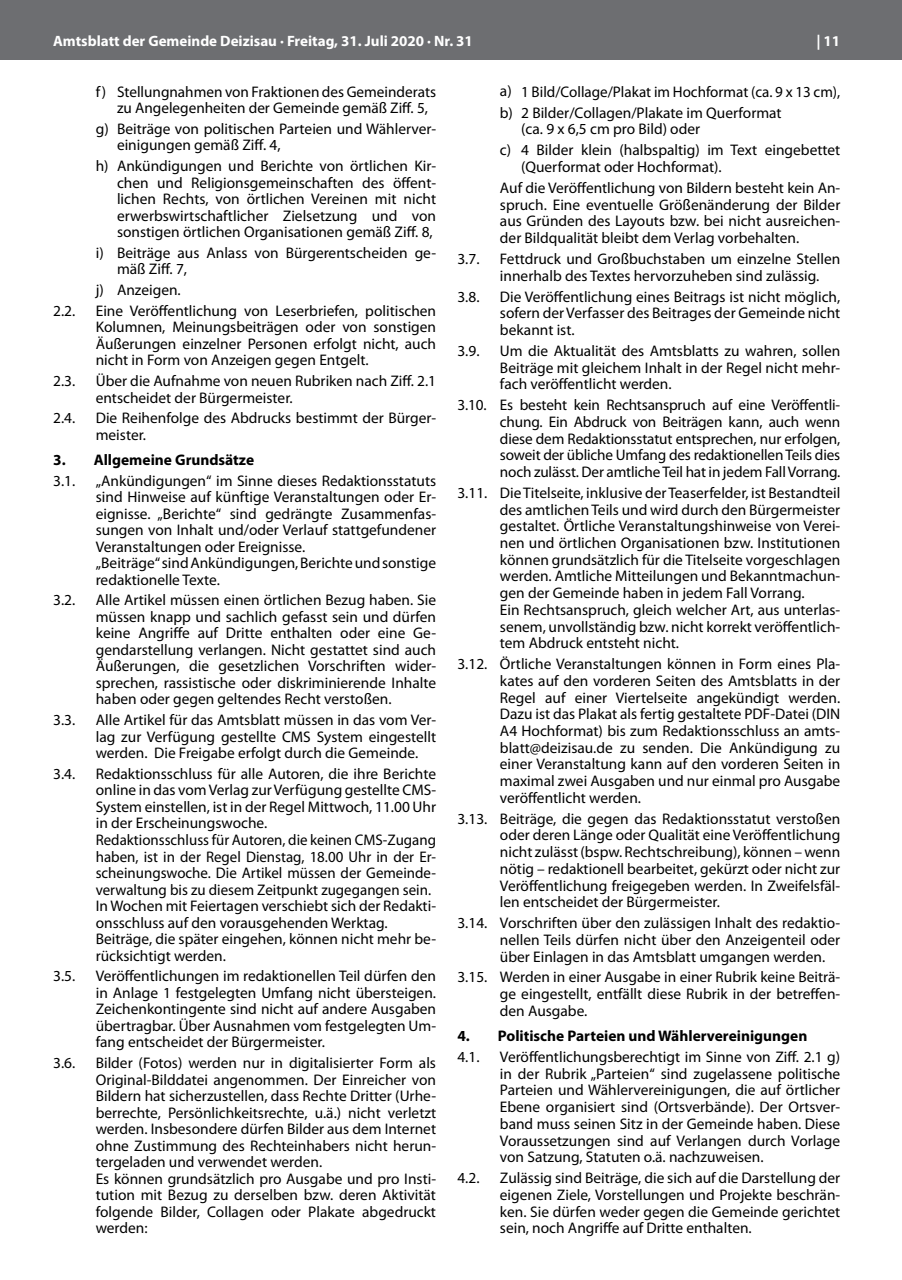
<style>
.page{position:relative;width:902px;height:1280px;background:#fff}
.page>*{position:absolute;margin:0;border:0;box-sizing:border-box;transform-origin:0 0}
.t1{font:15.3px/16.5px "Myriad Pro";color:#000;text-align:justify}
.t2{font:700 15.3px "Myriad Pro";color:#000}
.t3{font:700 15px "Myriad Pro";color:#fff}
</style>
<div class="page">
<div style="left:0;top:0;width:901px;height:60px;background:#6d6e71"></div>
<p class="t3" style="left:53px;top:31px;width:421px">Amtsblatt der Gemeinde Deizisau · Freitag, 31. Juli 2020 · Nr. 31</p>
<p class="t3" style="left:816px;top:31px;width:25px">| 11</p>
<p class="t1" style="left:117px;top:83px;width:320px;text-indent:-21px">f) Stellungnahmen von Fraktionen des Gemeinderats zu Angelegenheiten der Gemeinde gemäß Ziff. 5,</p>
<p class="t1" style="left:117px;top:120px;width:320px;text-indent:-21px">g) Beiträge von politischen Parteien und Wählerver&shy;einigungen gemäß Ziff. 4,</p>
<p class="t1" style="left:117px;top:157px;width:320px;text-indent:-21px">h) Ankündigungen und Berichte von örtlichen Kir&shy;chen und Religionsgemeinschaften des öffent&shy;lichen Rechts, von örtlichen Vereinen mit nicht erwerbswirtschaftlicher Zielsetzung und von sonstigen örtlichen Organisationen gemäß Ziff. 8,</p>
<p class="t1" style="left:117px;top:244px;width:320px;text-indent:-21px">i) Beiträge aus Anlass von Bürgerentscheiden ge&shy;mäß Ziff. 7,</p>
<p class="t1" style="left:96px;top:281px;width:86px">j) Anzeigen.</p>
<p class="t1" style="left:53px;top:302px;width:24px">2.2.</p>
<p class="t1" style="left:96px;top:302px;width:342px">Eine Veröffentlichung von Leserbriefen, politischen Kolumnen, Meinungsbeiträgen oder von sonstigen Äußerungen einzelner Personen erfolgt nicht, auch nicht in Form von Anzeigen gegen Entgelt.</p>
<p class="t1" style="left:53px;top:372px;width:24px">2.3.</p>
<p class="t1" style="left:96px;top:372px;width:342px">Über die Aufnahme von neuen Rubriken nach Ziff. 2.1 entscheidet der Bürgermeister.</p>
<p class="t1" style="left:53px;top:410px;width:24px">2.4.</p>
<p class="t1" style="left:96px;top:410px;width:342px">Die Reihenfolge des Abdrucks bestimmt der Bürger&shy;meister.</p>
<p class="t2" style="left:53px;top:450px;width:202px">3. Allgemeine Grundsätze</p>
<p class="t1" style="left:53px;top:472px;width:24px">3.1.</p>
<p class="t1" style="left:96px;top:472px;width:342px;text-align:left">„Ankündigungen“ im Sinne dieses Redaktionsstatuts sind Hinweise auf künftige Veranstaltungen oder Er&shy;eignisse. „Berichte“ sind gedrängte Zusammenfas&shy;sungen von Inhalt und/oder Verlauf stattgefundener Veranstaltungen oder Ereignisse.<br>„Beiträge“ sind Ankündigungen, Berichte und sonstige redaktionelle Texte.</p>
<p class="t1" style="left:53px;top:592px;width:24px">3.2.</p>
<p class="t1" style="left:96px;top:592px;width:342px">Alle Artikel müssen einen örtlichen Bezug haben. Sie müssen knapp und sachlich gefasst sein und dürfen keine Angriffe auf Dritte enthalten oder eine Ge&shy;gendarstellung verlangen. Nicht gestattet sind auch Äußerungen, die gesetzlichen Vorschriften wider&shy;sprechen, rassistische oder diskriminierende Inhalte haben oder gegen geltendes Recht verstoßen.</p>
<p class="t1" style="left:53px;top:711px;width:24px">3.3.</p>
<p class="t1" style="left:96px;top:711px;width:342px">Alle Artikel für das Amtsblatt müssen in das vom Ver&shy;lag zur Verfügung gestellte CMS System eingestellt werden. Die Freigabe erfolgt durch die Gemeinde.</p>
<p class="t1" style="left:53px;top:765px;width:24px">3.4.</p>
<p class="t1" style="left:96px;top:765px;width:342px;text-align:left">Redaktionsschluss für alle Autoren, die ihre Berichte online in das vom Verlag zur Verfügung gestellte CMS-System einstellen, ist in der Regel Mittwoch, 11.00 Uhr in der Erscheinungswoche.<br>Redaktionsschluss für Autoren, die keinen CMS-Zugang haben, ist in der Regel Dienstag, 18.00 Uhr in der Er&shy;scheinungswoche. Die Artikel müssen der Gemeinde&shy;verwaltung bis zu diesem Zeitpunkt zugegangen sein.<br>In Wochen mit Feiertagen verschiebt sich der Redakti&shy;onsschluss auf den vorausgehenden Werktag.<br>Beiträge, die später eingehen, können nicht mehr be&shy;rücksichtigt werden.</p>
<p class="t1" style="left:53px;top:968px;width:24px">3.5.</p>
<p class="t1" style="left:96px;top:968px;width:342px">Veröffentlichungen im redaktionellen Teil dürfen den in Anlage 1 festgelegten Umfang nicht übersteigen.<br>Zeichenkontingente sind nicht auf andere Ausgaben übertragbar. Über Ausnahmen vom festgelegten Um&shy;fang entscheidet der Bürgermeister.</p>
<p class="t1" style="left:53px;top:1054px;width:24px">3.6.</p>
<p class="t1" style="left:96px;top:1054px;width:342px;text-align:left">Bilder (Fotos) werden nur in digitalisierter Form als Original-Bilddatei angenommen. Der Einreicher von Bildern hat sicherzustellen, dass Rechte Dritter (Urhe&shy;berrechte, Persönlichkeitsrechte, u.ä.) nicht verletzt werden. Insbesondere dürfen Bilder aus dem Internet ohne Zustimmung des Rechteinhabers nicht herun&shy;tergeladen und verwendet werden.<br>Es können grundsätzlich pro Ausgabe und pro Insti&shy;tution mit Bezug zu derselben bzw. deren Aktivität folgende Bilder, Collagen oder Plakate abgedruckt werden:</p>
<p class="t1" style="left:500px;top:81px;width:342px;line-height:21px">a) 1 Bild/Collage/Plakat im Hochformat (ca. 9 x 13 cm), b) 2 Bilder/Collagen/Plakate im Querformat</p>
<p class="t1" style="left:500px;top:118px;width:342px;line-height:21px;text-indent:21px">(ca. 9 x 6,5 cm pro Bild) oder<br>c) 4 Bilder klein (halbspaltig) im Text eingebettet</p>
<p class="t1" style="left:500px;top:156px;width:342px;line-height:21px;text-indent:21px">(Querformat oder Hochformat).<br>Auf die Veröffentlichung von Bildern besteht kein An-</p>
<p class="t1" style="left:500px;top:196px;width:342px">spruch. Eine eventuelle Größenänderung der Bilder aus Gründen des Layouts bzw. bei nicht ausreichen&shy;der Bildqualität bleibt dem Verlag vorbehalten.</p>
<p class="t1" style="left:457px;top:250px;width:24px">3.7.</p>
<p class="t1" style="left:500px;top:250px;width:342px">Fettdruck und Großbuchstaben um einzelne Stellen innerhalb des Textes hervorzuheben sind zulässig.</p>
<p class="t1" style="left:457px;top:288px;width:24px">3.8.</p>
<p class="t1" style="left:500px;top:288px;width:342px">Die Veröffentlichung eines Beitrags ist nicht möglich, sofern der Verfasser des Beitrages der Gemeinde nicht bekannt ist.</p>
<p class="t1" style="left:457px;top:342px;width:24px">3.9.</p>
<p class="t1" style="left:500px;top:342px;width:342px">Um die Aktualität des Amtsblatts zu wahren, sollen Beiträge mit gleichem Inhalt in der Regel nicht mehr&shy;fach veröffentlicht werden.</p>
<p class="t1" style="left:500px;top:396px;width:342px;text-indent:-43px">3.10. Es besteht kein Rechtsanspruch auf eine Veröffentli&shy;chung. Ein Abdruck von Beiträgen kann, auch wenn diese dem Redaktionsstatut entsprechen, nur erfolgen, soweit der übliche Umfang des redaktionellen Teils dies noch zulässt. Der amtliche Teil hat in jedem Fall Vorrang.</p>
<p class="t1" style="left:500px;top:484px;width:342px;text-align:left;text-indent:-43px">3.11. Die Titelseite, inklusive der Teaserfelder, ist Bestandteil des amtlichen Teils und wird durch den Bürgermeister gestaltet. Örtliche Veranstaltungshinweise von Verei&shy;nen und örtlichen Organisationen bzw. Institutionen können grundsätzlich für die Titelseite vorgeschlagen werden. Amtliche Mitteilungen und Bekanntmachun&shy;gen der Gemeinde haben in jedem Fall Vorrang.<br>Ein Rechtsanspruch, gleich welcher Art, aus unterlas&shy;senem, unvollständig bzw. nicht korrekt veröffentlich&shy;tem Abdruck entsteht nicht.</p>
<p class="t1" style="left:500px;top:655px;width:342px;text-indent:-43px">3.12. Örtliche Veranstaltungen können in Form eines Pla&shy;kates auf den vorderen Seiten des Amtsblatts in der Regel auf einer Viertelseite angekündigt werden.<br>Dazu ist das Plakat als fertig gestaltete PDF-Datei (DIN A4 Hochformat) bis zum Redaktionsschluss an amts&shy;blatt@deizisau.de zu senden. Die Ankündigung zu einer Veranstaltung kann auf den vorderen Seiten in maximal zwei Ausgaben und nur einmal pro Ausgabe veröffentlicht werden.</p>
<p class="t1" style="left:500px;top:810px;width:342px;text-indent:-43px">3.13. Beiträge, die gegen das Redaktionsstatut verstoßen oder deren Länge oder Qualität eine Veröffentlichung nicht zulässt (bspw. Rechtschreibung), können – wenn nötig – redaktionell bearbeitet, gekürzt oder nicht zur Veröffentlichung freigegeben werden. In Zweifelsfäl&shy;len entscheidet der Bürgermeister.</p>
<p class="t1" style="left:500px;top:914px;width:342px;text-indent:-43px">3.14. Vorschriften über den zulässigen Inhalt des redaktio&shy;nellen Teils dürfen nicht über den Anzeigenteil oder über Einlagen in das Amtsblatt umgangen werden.</p>
<p class="t1" style="left:500px;top:969px;width:342px;text-indent:-43px">3.15. Werden in einer Ausgabe in einer Rubrik keine Beiträ&shy;ge eingestellt, entfällt diese Rubrik in der betreffen&shy;den Ausgabe.</p>
<p class="t2" style="left:457px;top:1026px;width:351px">4. Politische Parteien und Wählervereinigungen</p>
<p class="t1" style="left:457px;top:1048px;width:24px">4.1.</p>
<p class="t1" style="left:500px;top:1048px;width:342px">Veröffentlichungsberechtigt im Sinne von Ziff. 2.1 g) in der Rubrik „Parteien“ sind zugelassene politische Parteien und Wählervereinigungen, die auf örtlicher Ebene organisiert sind (Ortsverbände). Der Ortsver&shy;band muss seinen Sitz in der Gemeinde haben. Diese Voraussetzungen sind auf Verlangen durch Vorlage von Satzung, Statuten o.ä. nachzuweisen.</p>
<p class="t1" style="left:457px;top:1169px;width:24px">4.2.</p>
<p class="t1" style="left:500px;top:1169px;width:342px">Zulässig sind Beiträge, die sich auf die Darstellung der eigenen Ziele, Vorstellungen und Projekte beschrän&shy;ken. Sie dürfen weder gegen die Gemeinde gerichtet sein, noch Angriffe auf Dritte enthalten.</p>
</div>
